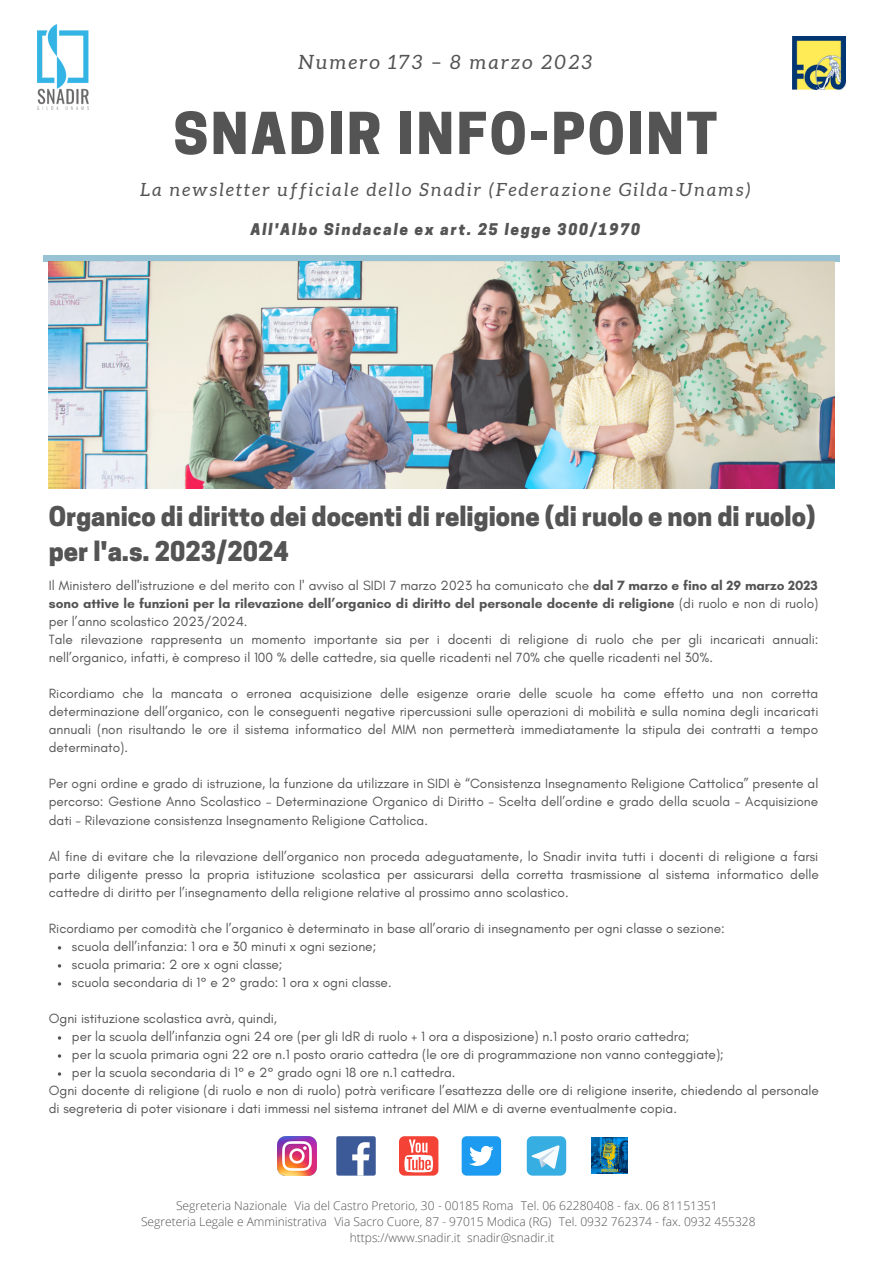
<style>
.page{position:relative;width:894px;height:1264px;background:#fff}
.page>*{position:absolute;margin:0;border:0;box-sizing:border-box;transform-origin:0 0}
.t1{font:800 54.15px "Cooper Hewitt";letter-spacing:.05em;color:#545454}
.t2{font:800 25.5px/35px "Cooper Hewitt";color:#545454}
.t3{font:italic 19.65px "Aleo";letter-spacing:.12em;color:#545454}
.t4{font:italic 18.15px "Aleo";letter-spacing:.12em;color:#545454}
.t5{font:italic 800 15.15px "Cooper Hewitt";letter-spacing:.12em;color:#545454}
.t6{font:13.65px/18px "Glacial Indifference";color:#545454}
.t7{font:300 12px "Open Sans";color:#545454}
.s1{font-weight:700}
</style>
<div class="page">
<div style="left:43px;top:255px;width:796px;height:6px;background:#98c3d5"></div>
<img style="left:37px;top:25px;width:52px;height:84px">
<img style="left:792px;top:36px;width:53px;height:53px">
<img style="left:277px;top:1136px;width:39px;height:39px">
<div style="left:336px;top:1136px;width:39px;height:39px;background:#3d5a98;border-radius:2px"></div>
<svg style="left:352px;top:1142px;width:17px;height:33px"></svg>
<div style="left:399px;top:1136px;width:39px;height:39px;background:#f44336;border-radius:5px"></div>
<svg style="left:404px;top:1139px;width:29px;height:33px"></svg>
<div style="left:461px;top:1136px;width:40px;height:39px;background:#1d9bf0;border-radius:5px"></div>
<svg style="left:469px;top:1145px;width:24px;height:20px"></svg>
<svg style="left:526px;top:1136px;width:40px;height:39px"></svg>
<img style="left:49px;top:262px;width:785px;height:226px">
<img style="left:591px;top:1137px;width:36px;height:36px">
<h3 class="t3" style="left:298px;top:51px;width:295px">Numero 173 – 8 marzo 2023</h3>
<h1 class="t1" style="left:173px;top:113px;width:545px">SNADIR INFO-POINT</h1>
<h3 class="t4" style="left:140px;top:180px;width:611px">La newsletter ufficiale dello Snadir (Federazione Gilda-Unams)</h3>
<p class="t5" style="left:251px;top:223px;width:391px">All'Albo Sindacale ex art. 25 legge 300/1970</p>
<h2 class="t2" style="left:49px;top:502px;width:768px">Organico di diritto dei docenti di religione (di ruolo e non di ruolo) per l'a.s. 2023/2024</h2>
<p class="t6" style="left:49px;top:576px;width:771px">Il Ministero dell'istruzione e del merito con l' avviso al SIDI 7 marzo 2023 ha comunicato che <span class="s1">dal 7 marzo e fino al 29 marzo 2023 sono attive le funzioni per la rilevazione dell’organico di diritto del personale docente di religione</span> (di ruolo e non di ruolo) per l’anno scolastico 2023/2024.<br>Tale rilevazione rappresenta un momento importante sia per i docenti di religione di ruolo che per gli incaricati annuali: nell’organico, infatti, è compreso il 100 % delle cattedre, sia quelle ricadenti nel 70% che quelle ricadenti nel 30%.</p>
<p class="t6" style="left:49px;top:684px;width:771px;text-align:justify">Ricordiamo che la mancata o erronea acquisizione delle esigenze orarie delle scuole ha come effetto una non corretta determinazione dell’organico, con le conseguenti negative ripercussioni sulle operazioni di mobilità e sulla nomina degli incaricati annuali (non risultando le ore il sistema informatico del MIM non permetterà immediatamente la stipula dei contratti a tempo determinato).</p>
<p class="t6" style="left:49px;top:774px;width:770px;text-align:justify">Per ogni ordine e grado di istruzione, la funzione da utilizzare in SIDI è “Consistenza Insegnamento Religione Cattolica” presente al percorso: Gestione Anno Scolastico – Determinazione Organico di Diritto - Scelta dell’ordine e grado della scuola - Acquisizione dati - Rilevazione consistenza Insegnamento Religione Cattolica.</p>
<p class="t6" style="left:49px;top:846px;width:771px;text-align:justify">Al fine di evitare che la rilevazione dell’organico non proceda adeguatamente, lo Snadir invita tutti i docenti di religione a farsi parte diligente presso la propria istituzione scolastica per assicurarsi della corretta trasmissione al sistema informatico delle cattedre di diritto per l’insegnamento della religione relative al prossimo anno scolastico.</p>
<p class="t6" style="left:49px;top:918px;width:677px">Ricordiamo per comodità che l’organico è determinato in base all’orario di insegnamento per ogni classe o sezione:</p>
<p class="t6" style="left:72px;top:936px;width:321px">scuola dell’infanzia: 1 ora e 30 minuti x ogni sezione; scuola primaria: 2 ore x ogni classe;<br>scuola secondaria di 1° e 2° grado: 1 ora x ogni classe.</p>
<p class="t6" style="left:49px;top:1009px;width:230px">Ogni istituzione scolastica avrà, quindi,</p>
<p class="t6" style="left:72px;top:1027px;width:653px">per la scuola dell’infanzia ogni 24 ore (per gli IdR di ruolo + 1 ora a disposizione) n.1 posto orario cattedra;<br>per la scuola primaria ogni 22 ore n.1 posto orario cattedra (le ore di programmazione non vanno conteggiate); per la scuola secondaria di 1° e 2° grado ogni 18 ore n.1 cattedra.</p>
<p class="t6" style="left:49px;top:1081px;width:771px">Ogni docente di religione (di ruolo e non di ruolo) potrà verificare l’esattezza delle ore di religione inserite, chiedendo al personale di segreteria di poter visionare i dati immessi nel sistema intranet del MIM e di averne eventualmente copia.</p>
<p class="t7" style="left:176px;top:1197px;width:543px">Segreteria Nazionale Via del Castro Pretorio, 30 - 00185 Roma Tel. 06 62280408 - fax. 06 81151351</p>
<p class="t7" style="left:141px;top:1213px;width:616px">Segreteria Legale e Amministrativa Via Sacro Cuore, 87 - 97015 Modica (RG) Tel. 0932 762374 - fax. 0932 455328</p>
<p class="t7" style="left:349px;top:1229px;width:206px">https://www.snadir.it snadir@snadir.it</p>
</div>
